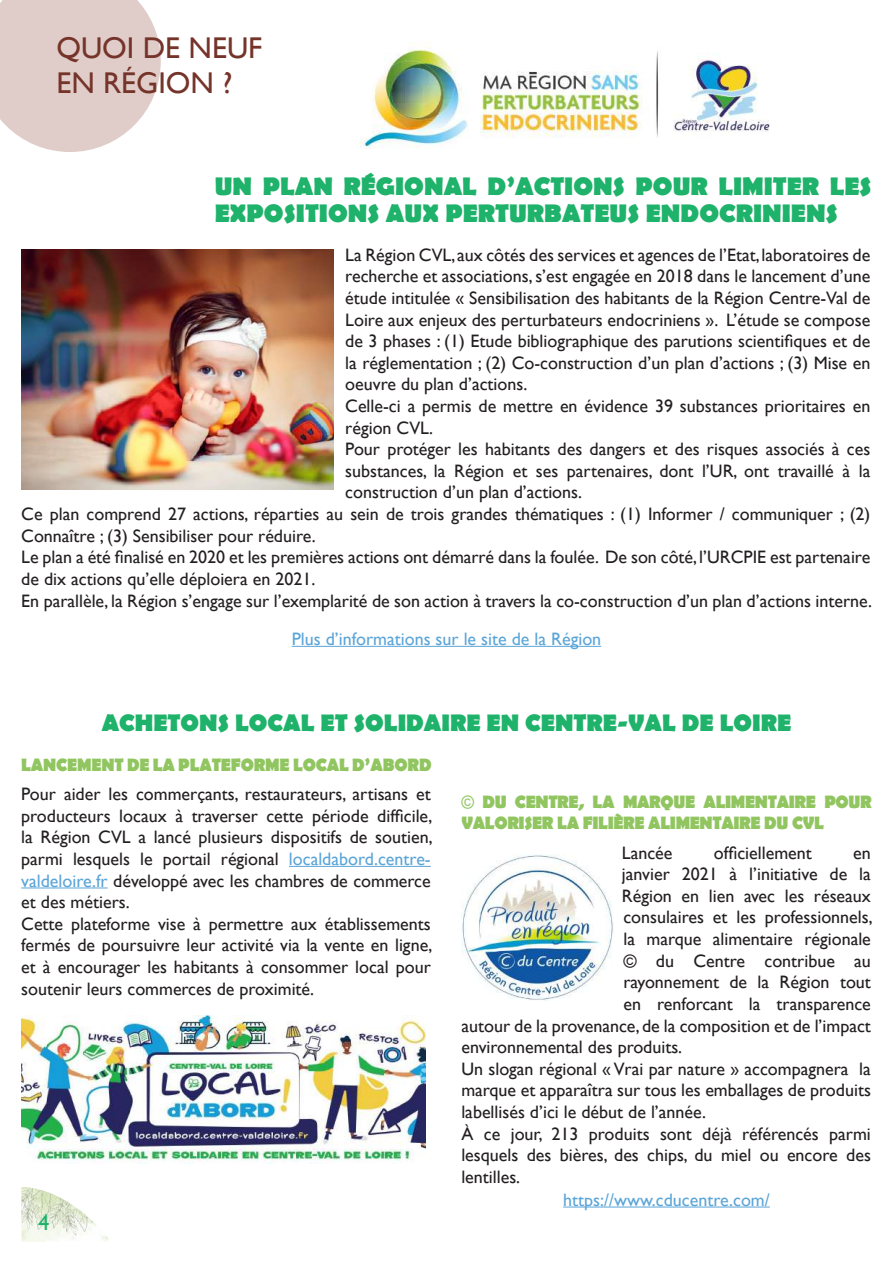
<style>
.page{position:relative;width:893px;height:1263px;background:#fff}
.page>*{position:absolute;margin:0;border:0;box-sizing:border-box;transform-origin:0 0}
.t1{font:30px/34.8px "Gill Sans";color:#753429}
.t2{font:700 25.5px/27px "Berlin Sans FB";color:#1eb26a}
.t3{font:700 24px "Berlin Sans FB";color:#1eb26a}
.t4{font:22.5px "Gill Sans";color:#1eb26a}
.t5{font:18px/21.6px "Gill Sans";color:#231f20}
.t6{font:700 18px/21.6px "Berlin Sans FB";letter-spacing:-.02em;color:#91c560;scale:.95 1}
.t7{font:18px "Gill Sans";color:#5ba5d8}
.s1{color:#5ba5d8}
.s2{font-family:"Gill Sans";font-weight:400}
</style>
<div class="page">
<img style="left:21px;top:1016px;width:404px;height:148px">
<svg style="left:0;top:0;width:161px;height:152px;background:#e3d3d0"></svg>
<img style="left:21px;top:1187px;width:88px;height:55px">
<hr style="left:289px;top:866px;width:142px;height:1px;background:#5ba5d8">
<hr style="left:21px;top:887px;width:87px;height:1px;background:#5ba5d8">
<img style="left:360px;top:41px;width:410px;height:107px">
<img style="left:21px;top:249px;width:313px;height:240px">
<hr style="left:292px;top:646px;width:309px;height:1px;background:#5ba5d8">
<img style="left:461px;top:855px;width:152px;height:146px">
<hr style="left:563px;top:1206px;width:207px;height:1px;background:#5ba5d8">
<h1 class="t1" style="left:56px;top:31px;width:208px">QUOI DE NEUF<br>EN RÉGION ?</h1>
<h2 class="t2" style="left:215px;top:174px;width:658px">UN PLAN RÉGIONAL D’ACTIONS POUR LIMITER LES<br>EXPOSITIONS AUX PERTURBATEUS ENDOCRINIENS</h2>
<p class="t5" style="left:345px;top:244px;width:527px">La Région CVL, aux côtés des services et agences de l’Etat, laboratoires de</p>
<p class="t5" style="left:345px;top:266px;width:527px">recherche et associations, s’est engagée en 2018 dans le lancement d’une</p>
<p class="t5" style="left:345px;top:287px;width:527px">étude intitulée « Sensibilisation des habitants de la Région Centre-Val de</p>
<p class="t5" style="left:345px;top:309px;width:527px">Loire aux enjeux des perturbateurs endocriniens ». L’étude se compose</p>
<p class="t5" style="left:345px;top:331px;width:527px">de 3 phases : (1) Etude bibliographique des parutions scientifiques et de</p>
<p class="t5" style="left:345px;top:352px;width:527px">la réglementation ; (2) Co-construction d’un plan d’actions ; (3) Mise en</p>
<p class="t5" style="left:345px;top:374px;width:184px">oeuvre du plan d’actions.</p>
<p class="t5" style="left:345px;top:395px;width:526px">Celle-ci a permis de mettre en évidence 39 substances prioritaires en</p>
<p class="t5" style="left:345px;top:417px;width:89px">région CVL.</p>
<p class="t5" style="left:345px;top:439px;width:526px">Pour protéger les habitants des dangers et des risques associés à ces</p>
<p class="t5" style="left:345px;top:460px;width:527px">substances, la Région et ses partenaires, dont l’UR, ont travaillé à la</p>
<p class="t5" style="left:345px;top:482px;width:238px">construction d’un plan d’actions.</p>
<p class="t5" style="left:21px;top:503px;width:850px">Ce plan comprend 27 actions, réparties au sein de trois grandes thématiques : (1) Informer / communiquer ; (2)</p>
<p class="t5" style="left:21px;top:525px;width:296px">Connaître ; (3) Sensibiliser pour réduire.</p>
<p class="t5" style="left:21px;top:547px;width:851px">Le plan a été finalisé en 2020 et les premières actions ont démarré dans la foulée. De son côté, l’URCPIE est partenaire</p>
<p class="t5" style="left:21px;top:568px;width:296px">de dix actions qu’elle déploiera en 2021.</p>
<p class="t5" style="left:21px;top:590px;width:852px">En parallèle, la Région s’engage sur l’exemplarité de son action à travers la co-construction d’un plan d’actions interne.</p>
<p class="t7" style="left:292px;top:628px;width:311px">Plus d’informations sur le site de la Région</p>
<h3 class="t3" style="left:102px;top:709px;width:691px">ACHETONS LOCAL ET SOLIDAIRE EN CENTRE-VAL DE LOIRE</h3>
<p class="t6" style="left:21px;top:755px;width:433px">LANCEMENT DE LA PLATEFORME LOCAL D’ABORD</p>
<p class="t5" style="left:21px;top:784px;width:413px">Pour aider les commerçants, restaurateurs, artisans et producteurs locaux à traverser cette période difficile, la Région CVL a lancé plusieurs dispositifs de soutien, parmi lesquels le portail régional <span class="s1">localdabord.centre&shy;valdeloire.fr</span> développé avec les chambres de commerce et des métiers.<br>Cette plateforme vise à permettre aux établissements fermés de poursuivre leur activité via la vente en ligne, et à encourager les habitants à consommer local pour soutenir leurs commerces de proximité.</p>
<p class="t4" style="left:38px;top:1209px;width:13px">4</p>
<p class="t6" style="left:461px;top:792px;width:433px"><span class="s2">©</span> DU CENTRE, LA MARQUE ALIMENTAIRE POUR<br>VALORISER LA FILIÈRE ALIMENTAIRE DU CVL</p>
<p class="t5" style="left:622px;top:842px;width:52px">Lancée</p>
<p class="t5" style="left:714px;top:842px;width:99px">officiellement</p>
<p class="t5" style="left:853px;top:842px;width:19px">en</p>
<p class="t5" style="left:622px;top:864px;width:251px">janvier 2021 à l’initiative de la</p>
<p class="t5" style="left:622px;top:885px;width:250px">Région en lien avec les réseaux</p>
<p class="t5" style="left:623px;top:907px;width:251px">consulaires et les professionnels,</p>
<p class="t5" style="left:623px;top:928px;width:249px">la marque alimentaire régionale</p>
<p class="t5" style="left:623px;top:950px;width:249px">© du Centre contribue au</p>
<p class="t5" style="left:623px;top:972px;width:249px">rayonnement de la Région tout</p>
<p class="t5" style="left:623px;top:993px;width:249px">en renforcant la transparence</p>
<p class="t5" style="left:461px;top:1015px;width:411px">autour de la provenance, de la composition et de l’impact</p>
<p class="t5" style="left:461px;top:1036px;width:222px">environnemental des produits.</p>
<p class="t5" style="left:461px;top:1058px;width:411px">Un slogan régional « Vrai par nature » accompagnera la</p>
<p class="t5" style="left:461px;top:1080px;width:411px">marque et apparaîtra sur tous les emballages de produits</p>
<p class="t5" style="left:461px;top:1101px;width:246px">labellisés d’ici le début de l’année.</p>
<p class="t5" style="left:461px;top:1123px;width:411px">À ce jour, 213 produits sont déjà référencés parmi</p>
<p class="t5" style="left:461px;top:1144px;width:411px">lesquels des bières, des chips, du miel ou encore des</p>
<p class="t5" style="left:461px;top:1166px;width:60px">lentilles.</p>
<p class="t7" style="left:563px;top:1189px;width:208px">https://www.cducentre.com/</p>
</div>
